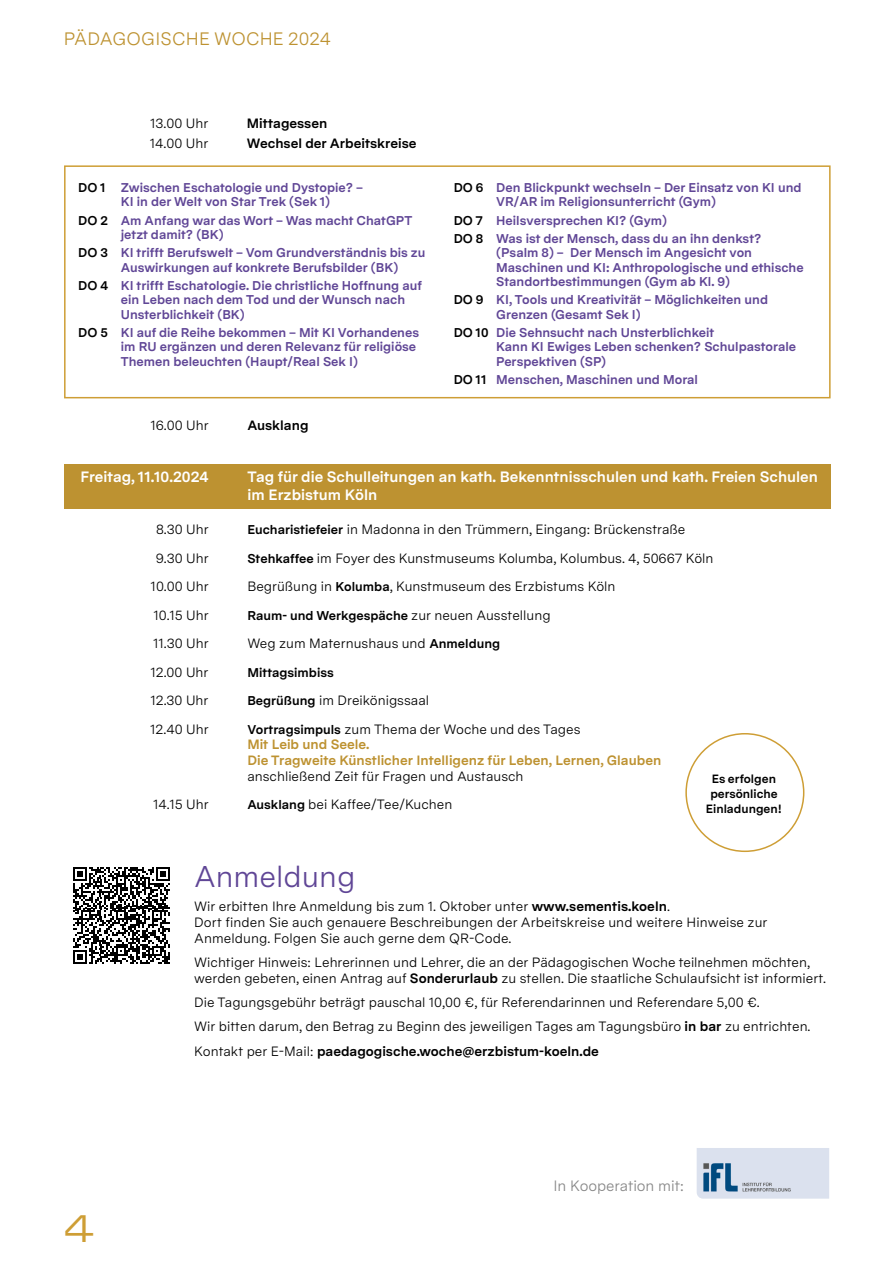
<style>
.page{position:relative;width:893px;height:1263px;background:#fff}
.page>*{position:absolute;margin:0;border:0;box-sizing:border-box;transform-origin:0 0}
.t1{font:38.25px "Valizas";color:#ce9e35}
.t2{font:30px "Messina Sans";color:#604696}
.t3{font:18px "Messina Sans";letter-spacing:.01em;color:#bd9231}
.t4{font:700 15px/18px "Messina Sans";color:#fff}
.t5{font:15px "Messina Sans";letter-spacing:-.005em;color:#878787}
.t6{font:13.5px/15.8px "Messina Sans";color:#000}
.t7{font:700 13.5px/15.8px "Messina Sans";color:#bd9231}
.t8{font:700 13.5px "Messina Sans";color:#000}
.t9{font:700 12.75px/14.2px "Messina Sans";color:#604696}
.t10{font:700 12.75px "Messina Sans";color:#000}
.t11{font:700 12px/15px "Messina Sans";color:#000;text-align:center}
.s1{color:#000}
.s2{font-weight:700;font-size:12.75px}
.s3{font-weight:400;font-size:13.5px}
.s4{font-size:12.75px;color:#000}
.s5{font-weight:400;color:#000}
.s6{font-weight:700}
</style>
<div class="page">
<img style="left:697px;top:1148px;width:132px;height:51px">
<svg style="left:73px;top:867px;width:97px;height:97px"></svg>
<div style="left:64px;top:165px;width:767px;height:233px;border:2px solid #ce9e35"></div>
<div style="left:64px;top:465px;width:767px;height:44px;background:#bd9231"></div>
<div style="left:685px;top:733px;width:119px;height:119px;border:2px solid #ce9e35;border-radius:50%"></div>
<h3 class="t3" style="left:64px;top:26px;width:268px">PÄDAGOGISCHE WOCHE 2024</h3>
<p class="t6" style="left:150px;top:115px;width:60px">13.00 Uhr</p>
<p class="t8" style="left:247px;top:113px;width:82px">Mittagessen</p>
<p class="t6" style="left:150px;top:135px;width:60px">14.00 Uhr</p>
<p class="t8" style="left:247px;top:133px;width:171px">Wechsel der Arbeitskreise</p>
<p class="t9" style="left:121px;top:180px;width:244px;text-indent:-43px"><span class="s1">DO 1</span> Zwischen Eschatologie und Dystopie? –<br>KI in der Welt von Star Trek (Sek 1)</p>
<p class="t9" style="left:121px;top:213px;width:293px;text-indent:-43px"><span class="s1">DO 2</span> Am Anfang war das Wort – Was macht ChatGPT jetzt damit? (BK)</p>
<p class="t9" style="left:121px;top:245px;width:306px;text-indent:-43px"><span class="s1">DO 3</span> KI trifft Berufswelt – Vom Grundverständnis bis zu<br>Auswirkungen auf konkrete Berufsbilder (BK)</p>
<p class="t9" style="left:121px;top:278px;width:303px;text-indent:-43px"><span class="s1">DO 4</span> KI trifft Eschatologie. Die christliche Hoffnung auf ein Leben nach dem Tod und der Wunsch nach<br>Unsterblichkeit (BK)</p>
<p class="t9" style="left:121px;top:325px;width:300px;text-indent:-43px"><span class="s1">DO 5</span> KI auf die Reihe bekommen – Mit KI Vorhandenes im RU ergänzen und deren Relevanz für religiöse<br>Themen beleuchten (Haupt/Real Sek I)</p>
<p class="t6" style="left:150px;top:417px;width:60px">16.00 Uhr</p>
<p class="t8" style="left:247px;top:415px;width:63px">Ausklang</p>
<p class="t9" style="left:496px;top:180px;width:307px;text-indent:-43px"><span class="s1">DO 6</span> Den Blickpunkt wechseln – Der Einsatz von KI und<br>VR/AR im Religionsunterricht (Gym)</p>
<p class="t9" style="left:454px;top:211px;width:309px;line-height:18.5px"><span class="s1">DO 7</span> Heilsversprechen KI? (Gym)<br><span class="s1">DO 8</span> Was ist der Mensch, dass du an ihn denkst?</p>
<p class="t9" style="left:496px;top:246px;width:309px">(Psalm 8) – Der Mensch im Angesicht von<br>Maschinen und KI: Anthropologische und ethische<br>Standortbestimmungen (Gym ab Kl. 9)</p>
<p class="t9" style="left:496px;top:293px;width:273px;text-indent:-43px"><span class="s1">DO 9</span> KI, Tools und Kreativität – Möglichkeiten und<br>Grenzen (Gesamt Sek I)</p>
<p class="t9" style="left:496px;top:325px;width:301px;text-indent:-43px"><span class="s1">DO 10</span> Die Sehnsucht nach Unsterblichkeit<br>Kann KI Ewiges Leben schenken? Schulpastorale<br>Perspektiven (SP)</p>
<p class="t9" style="left:454px;top:372px;width:246px"><span class="s1">DO 11</span> Menschen, Maschinen und Moral</p>
<p class="t4" style="left:81px;top:467px;width:129px">Freitag, 11.10.2024</p>
<p class="t4" style="left:247px;top:467px;width:572px">Tag für die Schulleitungen an kath. Bekenntnisschulen und kath. Freien Schulen im Erzbistum Köln</p>
<p class="t6" style="left:156px;top:521px;width:54px">8.30 Uhr</p>
<p class="t6" style="left:247px;top:521px;width:440px"><span class="s2">Eucharistiefeier</span> in Madonna in den Trümmern, Eingang: Brückenstraße</p>
<p class="t6" style="left:156px;top:550px;width:54px">9.30 Uhr</p>
<p class="t6" style="left:247px;top:550px;width:468px"><span class="s2">Stehkaffee</span> im Foyer des Kunstmuseums Kolumba, Kolumbus. 4, 50667 Köln</p>
<p class="t6" style="left:151px;top:578px;width:60px">10.00 Uhr</p>
<p class="t6" style="left:247px;top:578px;width:370px">Begrüßung in <span class="s2">Kolumba</span>, Kunstmuseum des Erzbistums Köln</p>
<p class="t6" style="left:153px;top:607px;width:57px">10.15 Uhr</p>
<p class="t10" style="left:247px;top:606px;width:305px">Raum- und Werkgespäche <span class="s3">zur neuen Ausstellung</span></p>
<p class="t6" style="left:153px;top:635px;width:57px">11.30 Uhr</p>
<p class="t6" style="left:247px;top:635px;width:254px">Weg zum Maternushaus und <span class="s2">Anmeldung</span></p>
<p class="t6" style="left:150px;top:664px;width:60px">12.00 Uhr</p>
<p class="t10" style="left:247px;top:663px;width:88px">Mittagsimbiss</p>
<p class="t6" style="left:150px;top:692px;width:60px">12.30 Uhr</p>
<p class="t6" style="left:247px;top:692px;width:183px"><span class="s2">Begrüßung</span> im Dreikönigssaal</p>
<p class="t6" style="left:150px;top:721px;width:60px">12.40 Uhr</p>
<p class="t7" style="left:247px;top:721px;width:415px"><span class="s4">Vortragsimpuls</span> <span class="s5">zum Thema der Woche und des Tages<br></span>Mit Leib und Seele.<br>Die Tragweite Künstlicher Intelligenz für Leben, Lernen, Glauben</p>
<p class="t6" style="left:247px;top:768px;width:278px">anschließend Zeit für Fragen und Austausch</p>
<p class="t6" style="left:153px;top:797px;width:57px">14.15 Uhr</p>
<p class="t6" style="left:247px;top:797px;width:207px"><span class="s2">Ausklang</span> bei Kaffee/Tee/Kuchen</p>
<p class="t11" style="left:706px;top:771px;width:78px">Es erfolgen persönliche<br>Einladungen!</p>
<h2 class="t2" style="left:194px;top:856px;width:163px">Anmeldung</h2>
<p class="t6" style="left:194px;top:898px;width:575px">Wir erbitten Ihre Anmeldung bis zum 1. Oktober unter <span class="s6">www.sementis.koeln</span>.<br>Dort finden Sie auch genauere Beschreibungen der Arbeitskreise und weitere Hinweise zur<br>Anmeldung. Folgen Sie auch gerne dem QR-Code.</p>
<p class="t6" style="left:194px;top:954px;width:634px">Wichtiger Hinweis: Lehrerinnen und Lehrer, die an der Pädagogischen Woche teilnehmen möchten, werden gebeten, einen Antrag auf <span class="s6">Sonderurlaub</span> zu stellen. Die staatliche Schulaufsicht ist informiert.</p>
<p class="t6" style="left:194px;top:990px;width:618px;line-height:24.3px">Die Tagungsgebühr beträgt pauschal 10,00 €, für Referendarinnen und Referendare 5,00 €.<br>Wir bitten darum, den Betrag zu Beginn des jeweiligen Tages am Tagungsbüro <span class="s6">in bar</span> zu entrichten.<br>Kontakt per E-Mail: <span class="s6">paedagogische.woche@erzbistum-koeln.de</span></p>
<h1 class="t1" style="left:64px;top:1199px;width:33px">4</h1>
<p class="t5" style="left:553px;top:1175px;width:132px">In Kooperation mit:</p>
</div>
